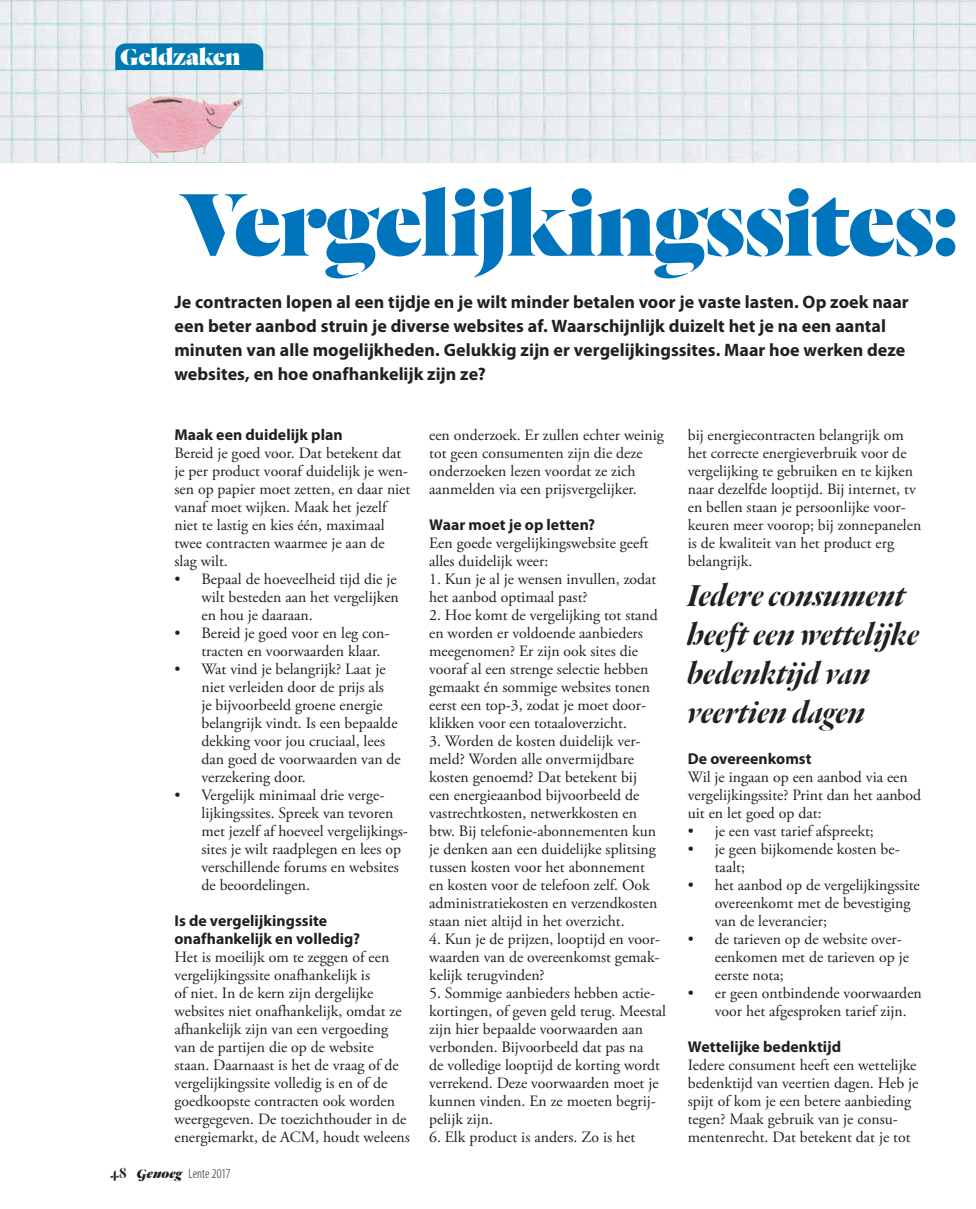
<style>
.page{position:relative;width:976px;height:1209px;background:#fff}
.page>*{position:absolute;margin:0;border:0;box-sizing:border-box;transform-origin:0 0}
.t1{font:900 97.5px "Dala Floda";letter-spacing:-.01em;color:#0075be}
.t2{font:italic 500 33px/39px "Dala Floda";color:#221f1f}
.t3{font:900 25.2px "Dala Floda";letter-spacing:-.005em;color:#fff}
.t4{font:700 18px/24px "Myriad Pro";color:#221f1f}
.t5{font:15.75px/18px "Adobe Garamond Pro";color:#221f1f}
.t6{font:700 15.75px/18px "Myriad Pro";color:#221f1f}
.t7{font:300 condensed 13.5px "Myriad Pro";color:#221f1f}
.s1{font-family:"Dala Floda";font-weight:500;font-stretch:normal;font-size:16.5px}
.s2{font-family:"Dala Floda";font-weight:900;font-style:italic;font-stretch:normal}
</style>
<div class="page">
<img style="left:0;top:0;width:976px;height:163px">
<div style="left:115px;top:43px;width:148px;height:27px;background:#0079b2"></div>
<img style="left:117px;top:70px;width:130px;height:93px">
<h3 class="t3" style="left:121px;top:47px;width:121px">Geldzaken</h3>
<h1 class="t1" style="left:181px;top:187px;width:778px">Vergelĳkingssites:</h1>
<p class="t4" style="left:174px;top:291px;width:736px">Je contracten lopen al een tijdje en je wilt minder betalen voor je vaste lasten. Op zoek naar een beter aanbod struin je diverse websites af. Waarschijnlijk duizelt het je na een aantal minuten van alle mogelijkheden. Gelukkig zijn er vergelijkingssites. Maar hoe werken deze websites, en hoe onafhankelijk zijn ze?</p>
<p class="t6" style="left:174px;top:427px;width:170px">Maak een duidelijk plan</p>
<p class="t5" style="left:174px;top:445px;width:237px">Bereid je goed voor. Dat betekent dat je per product vooraf duidelijk je wen&shy;sen op papier moet zetten, en daar niet vanaf moet wijken. Maak het jezelf niet te lastig en kies één, maximaal twee contracten waarmee je aan de slag wilt.</p>
<p class="t5" style="left:201px;top:570px;width:199px;text-indent:-27px">• Bepaal de hoeveelheid tijd die je wilt besteden aan het vergelijken en hou je daaraan.</p>
<p class="t5" style="left:201px;top:624px;width:189px;text-indent:-27px">• Bereid je goed voor en leg con&shy;tracten en voorwaarden klaar.</p>
<p class="t5" style="left:201px;top:660px;width:201px;text-indent:-27px">• Wat vind je belangrijk? Laat je niet verleiden door de prijs als<br>je bijvoorbeeld groene energie belangrijk vindt. Is een bepaalde dekking voor jou cruciaal, lees dan goed de voorwaarden van de verzekering door.</p>
<p class="t5" style="left:201px;top:786px;width:208px;text-indent:-27px">• Vergelijk minimaal drie verge&shy;lijkingssites. Spreek van tevoren met jezelf af hoeveel vergelijkings&shy;sites je wilt raadplegen en lees op verschillende forums en websites de beoordelingen.</p>
<p class="t6" style="left:174px;top:913px;width:187px">Is de vergelijkingssite onafhankelijk en volledig?</p>
<p class="t5" style="left:174px;top:949px;width:237px">Het is moeilijk om te zeggen of een vergelijkingssite onafhankelijk is<br>of niet. In de kern zijn dergelijke websites niet onafhankelijk, omdat ze afhankelijk zijn van een vergoeding van de partijen die op de website staan. Daarnaast is het de vraag of de vergelijkingssite volledig is en of de goedkoopste contracten ook worden weergegeven. De toezichthouder in de energiemarkt, de ACM, houdt weleens</p>
<p class="t7" style="left:110px;top:1165px;width:122px"><span class="s1">48</span> <span class="s2">Genoeg</span> Lente 2017</p>
<p class="t5" style="left:429px;top:427px;width:236px">een onderzoek. Er zullen echter weinig tot geen consumenten zijn die deze onderzoeken lezen voordat ze zich aanmelden via een prijsvergelijker.</p>
<p class="t6" style="left:429px;top:517px;width:168px">Waar moet je op letten?</p>
<p class="t5" style="left:429px;top:535px;width:221px">Een goede vergelijkingswebsite geeft alles duidelijk weer:</p>
<p class="t5" style="left:429px;top:571px;width:229px">1. Kun je al je wensen invullen, zodat het aanbod optimaal past?</p>
<p class="t5" style="left:429px;top:607px;width:230px">2. Hoe komt de vergelijking tot stand en worden er voldoende aanbieders meegenomen? Er zijn ook sites die vooraf al een strenge selectie hebben gemaakt én sommige websites tonen eerst een top-3, zodat je moet door&shy;klikken voor een totaaloverzicht.</p>
<p class="t5" style="left:429px;top:733px;width:230px">3. Worden de kosten duidelijk ver&shy;meld? Worden alle onvermijdbare kosten genoemd? Dat betekent bij een energieaanbod bijvoorbeeld de vastrechtkosten, netwerkkosten en btw. Bij telefonie-abonnementen kun je denken aan een duidelijke splitsing tussen kosten voor het abonnement en kosten voor de telefoon zelf. Ook administratiekosten en verzendkosten staan niet altijd in het overzicht.</p>
<p class="t5" style="left:429px;top:932px;width:232px;text-align:justify">4. Kun je de prijzen, looptijd en voor&shy;waarden van de overeenkomst gemak&shy;kelijk terugvinden?</p>
<p class="t5" style="left:429px;top:986px;width:238px">5. Sommige aanbieders hebben actie&shy;kortingen, of geven geld terug. Meestal zijn hier bepaalde voorwaarden aan verbonden. Bijvoorbeeld dat pas na<br>de volledige looptijd de korting wordt verrekend. Deze voorwaarden moet je kunnen vinden. En ze moeten begrij&shy;pelijk zijn.</p>
<p class="t5" style="left:429px;top:1130px;width:208px">6. Elk product is anders. Zo is het</p>
<p class="t5" style="left:688px;top:428px;width:235px">bij energiecontracten belangrijk om het correcte energieverbruik voor de vergelijking te gebruiken en te kijken naar dezelfde looptijd. Bij internet, tv en bellen staan je persoonlijke voor&shy;keuren meer voorop; bij zonnepanelen is de kwaliteit van het product erg belangrijk.</p>
<h2 class="t2" style="left:687px;top:579px;width:233px">Iedere consument heeft een wettelĳke bedenktĳd van veertien dagen</h2>
<p class="t6" style="left:688px;top:751px;width:125px">De overeenkomst</p>
<p class="t5" style="left:688px;top:770px;width:235px">Wil je ingaan op een aanbod via een vergelijkingssite? Print dan het aanbod uit en let goed op dat:</p>
<p class="t5" style="left:688px;top:823px;width:187px">• je een vast tarief afspreekt;</p>
<p class="t5" style="left:715px;top:841px;width:186px;text-indent:-27px">• je geen bijkomende kosten be&shy;taalt;</p>
<p class="t5" style="left:715px;top:877px;width:206px;text-indent:-27px">• het aanbod op de vergelijkingssite overeenkomt met de bevestiging van de leverancier;</p>
<p class="t5" style="left:715px;top:931px;width:196px;text-indent:-27px">• de tarieven op de website over&shy;eenkomen met de tarieven op je eerste nota;</p>
<p class="t5" style="left:715px;top:985px;width:208px;text-indent:-27px">• er geen ontbindende voorwaarden voor het afgesproken tarief zijn.</p>
<p class="t6" style="left:688px;top:1039px;width:155px">Wettelijke bedenktijd</p>
<p class="t5" style="left:688px;top:1058px;width:232px">Iedere consument heeft een wettelijke bedenktijd van veertien dagen. Heb je spijt of kom je een betere aanbieding tegen? Maak gebruik van je consu&shy;mentenrecht. Dat betekent dat je tot</p>
</div>
